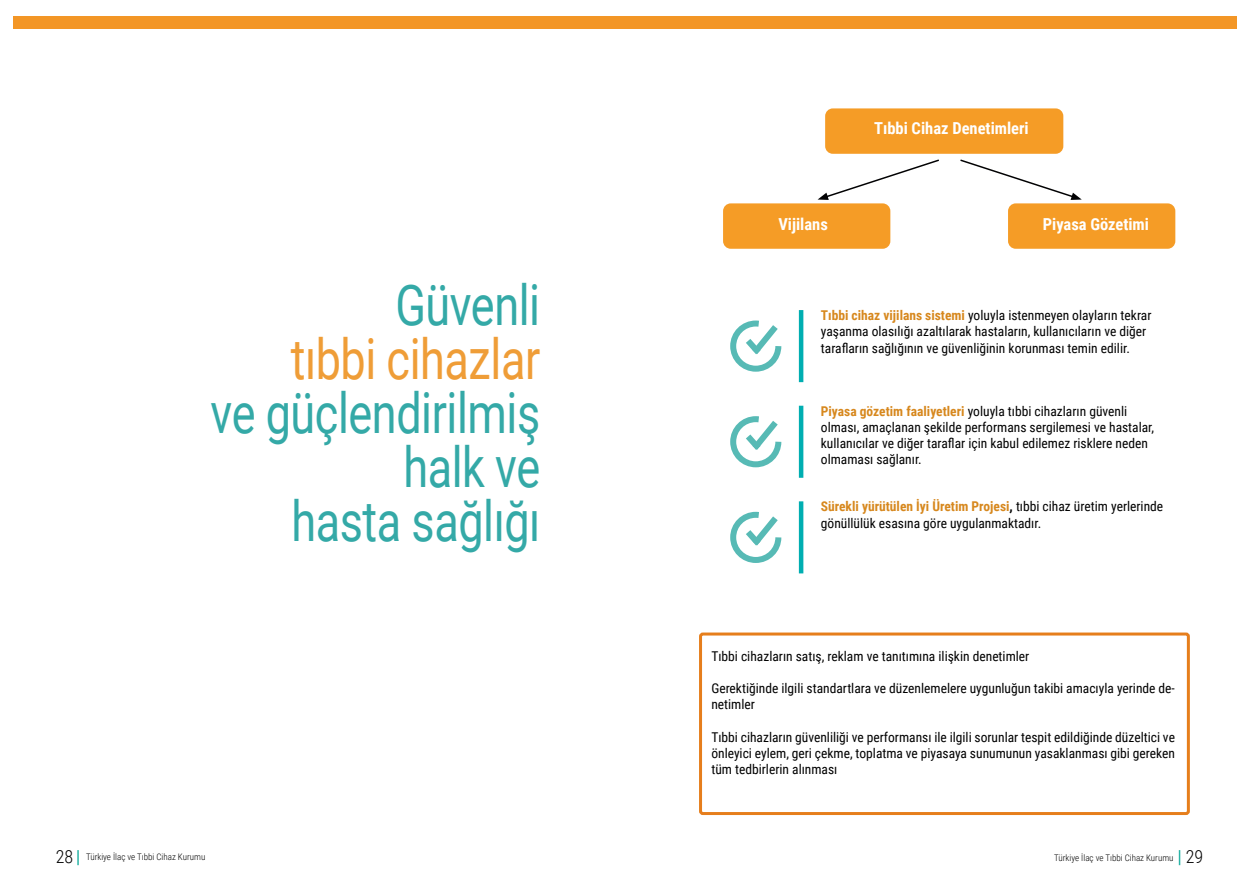
<style>
.page{position:relative;width:1259px;height:893px;background:#fff}
.page>*{position:absolute;margin:0;border:0;box-sizing:border-box;transform-origin:0 0}
.t1{font:56.25px/54px "Roboto";letter-spacing:-.01em;color:#34a9a7;text-align:right;scale:.8 1}
.t2{font:56.25px "Roboto";letter-spacing:-.01em;color:#ef9d37;scale:.8 1}
.t3{font:700 16.5px "Roboto Condensed";color:#fff}
.t4{font:13.5px/16.2px "Roboto Condensed";color:#000}
.t5{font:300 9px "Roboto Condensed";color:#000}
.s1{font-weight:700;color:#d7881e}
.s2{font-weight:700}
.s3{font-size:18px}
</style>
<div class="page">
<svg style="left:77px;top:850px;width:2px;height:15px"></svg>
<svg style="left:1178px;top:850px;width:2px;height:15px"></svg>
<div style="left:14px;top:16px;width:1223px;height:13px;background:#f39626"></div>
<div style="left:825px;top:108px;width:238px;height:46px;background:#f59c26;border-radius:8px"></div>
<div style="left:1008px;top:203px;width:167px;height:46px;background:#f59c26;border-radius:8px"></div>
<div style="left:723px;top:203px;width:167px;height:46px;background:#f59c26;border-radius:8px"></div>
<hr style="left:799px;top:310px;width:4px;height:72px;background:#00aeb1">
<hr style="left:799px;top:406px;width:4px;height:72px;background:#00aeb1">
<hr style="left:799px;top:501px;width:4px;height:72px;background:#00aeb1">
<div style="left:699px;top:632px;width:490px;height:183px;border:3px solid #e67e1c;border-radius:2px"></div>
<svg style="left:960px;top:159px;width:121px;height:41px"></svg>
<svg style="left:817px;top:159px;width:122px;height:41px"></svg>
<svg style="left:730px;top:511px;width:52px;height:52px"></svg>
<svg style="left:730px;top:416px;width:52px;height:52px"></svg>
<svg style="left:730px;top:320px;width:52px;height:52px"></svg>
<p class="t3" style="left:874px;top:117px;width:156px">Tıbbi Cihaz Denetimleri</p>
<h1 class="t1" style="left:395px;top:276px;width:183px">Güvenli</h1>
<h1 class="t2" style="left:291px;top:320px;width:313px">tıbbi cihazlar</h1>
<h1 class="t1" style="left:211px;top:384px;width:413px">ve güçlendirilmiş halk ve<br>hasta sağlığı</h1>
<p class="t3" style="left:778px;top:213px;width:51px">Vijilans</p>
<p class="t3" style="left:1042px;top:213px;width:108px">Piyasa Gözetimi</p>
<p class="t4" style="left:821px;top:307px;width:332px"><span class="s1">Tıbbi cihaz vijilans sistemi</span> yoluyla istenmeyen olayların tekrar yaşanma olasılığı azaltılarak hastaların, kullanıcıların ve diğer tarafların sağlığının ve güvenliğinin korunması temin edilir.</p>
<p class="t4" style="left:821px;top:402px;width:335px"><span class="s1">Piyasa gözetim faaliyetleri</span> yoluyla tıbbi cihazların güvenli olması, amaçlanan şekilde performans sergilemesi ve hastalar, kullanıcılar ve diğer taraflar için kabul edilemez risklere neden olmaması sağlanır.</p>
<p class="t4" style="left:821px;top:498px;width:344px"><span class="s1">Sürekli yürütülen İyi Üretim Projesi</span><span class="s2">,</span> tıbbi cihaz üretim yerlerinde gönüllülük esasına göre uygulanmaktadır.</p>
<p class="t4" style="left:711px;top:647px;width:319px">Tıbbi cihazların satış, reklam ve tanıtımına ilişkin denetimler</p>
<p class="t4" style="left:711px;top:680px;width:465px">Gerektiğinde ilgili standartlara ve düzenlemelere uygunluğun takibi amacıyla yerinde de&shy;netimler</p>
<p class="t4" style="left:711px;top:728px;width:465px;text-align:justify">Tıbbi cihazların güvenliliği ve performansı ile ilgili sorunlar tespit edildiğinde düzeltici ve önleyici eylem, geri çekme, toplatma ve piyasaya sunumunun yasaklanması gibi gereken tüm tedbirlerin alınması</p>
<p class="t5" style="left:56px;top:851px;width:151px"><span class="s3">28</span> Türkiye İlaç ve Tıbbi Cihaz Kurumu</p>
<p class="t5" style="left:1054px;top:851px;width:150px">Türkiye İlaç ve Tıbbi Cihaz Kurumu <span class="s3">29</span></p>
</div>
